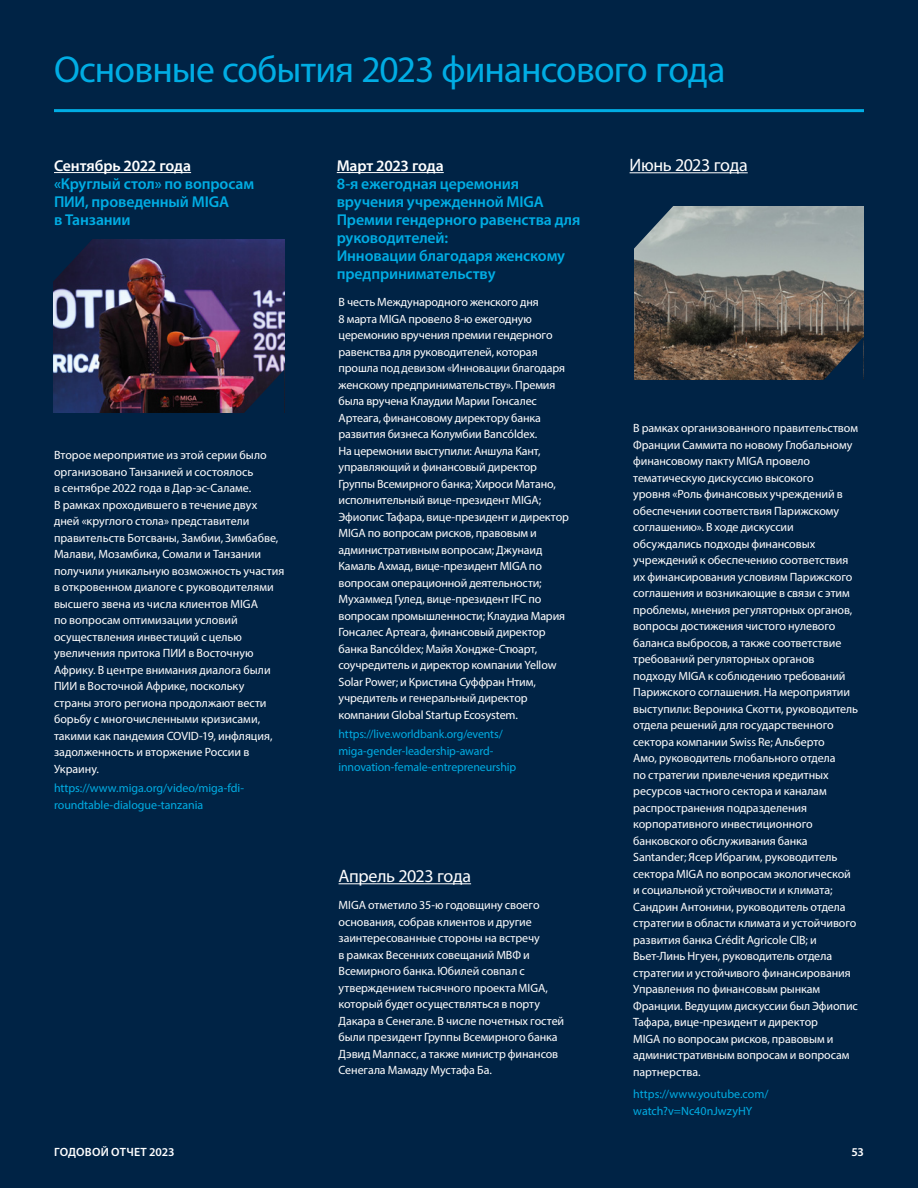
<style>
.page{position:relative;width:918px;height:1188px;background:#002345}
.page>*{position:absolute;margin:0;border:0;box-sizing:border-box;transform-origin:0 0}
.TITLE_2{font:37.5px "Myriad Pro";letter-spacing:-.02em;color:#00ade4}
.BODY{font:18px "Myriad Pro";letter-spacing:-.02em;color:#fff}
.BODY-2{font:600 15.75px/18px "Myriad Pro";letter-spacing:-.01em;color:#00ade4}
.BODY-3{font:600 15.75px "Myriad Pro";letter-spacing:-.01em;color:#fff}
.BODY-4{font:12px/16.5px "Myriad Pro";letter-spacing:-.005em;color:#fff}
.BODY-5{font:12px/16.5px "Myriad Pro";letter-spacing:-.01em;color:#00ade4}
.Body_copy_-_Justified{font:600 12px "Myriad Pro";letter-spacing:.01em;color:#fff}
</style>
<div class="page">
<hr style="left:54px;top:109px;width:810px;height:3px;background:#00ade4">
<img style="left:54px;top:240px;width:230px;height:173px">
<svg style="left:53px;top:239px;width:40px;height:43px"></svg>
<svg style="left:243px;top:369px;width:41px;height:44px"></svg>
<img style="left:635px;top:207px;width:229px;height:173px">
<svg style="left:634px;top:206px;width:40px;height:44px"></svg>
<svg style="left:823px;top:337px;width:41px;height:43px"></svg>
<hr style="left:54px;top:172px;width:137px;height:1px;background:#fff">
<hr style="left:630px;top:172px;width:118px;height:1px;background:#fff">
<hr style="left:337px;top:172px;width:107px;height:1px;background:#fff">
<hr style="left:339px;top:883px;width:132px;height:1px;background:#fff">
<p class="TITLE_2" style="left:54px;top:46px;width:673px">Основные события 2023 финансового года</p>
<p class="BODY-3" style="left:54px;top:156px;width:139px">Сентябрь 2022 года</p>
<p class="BODY-2" style="left:54px;top:174px;width:202px">«Круглый стол» по вопросам<br>ПИИ, проведенный MIGA<br>в Танзании</p>
<p class="BODY-4" style="left:54px;top:447px;width:232px">Второе мероприятие из этой серии было организовано Танзанией и состоялось<br>в сентябре 2022 года в Дар‑эс‑Саламе.<br>В рамках проходившего в течение двух дней «круглого стола» представители правительств Ботсваны, Замбии, Зимбабве, Малави, Мозамбика, Сомали и Танзании получили уникальную возможность участия в откровенном диалоге с руководителями высшего звена из числа клиентов MIGA<br>по вопросам оптимизации условий осуществления инвестиций с целью увеличения притока ПИИ в Восточную Африку. В центре внимания диалога были ПИИ в Восточной Африке, поскольку страны этого региона продолжают вести борьбу с многочисленными кризисами, такими как пандемия COVID‑19, инфляция, задолженность и вторжение России в Украину.</p>
<p class="BODY-5" style="left:54px;top:780px;width:191px">https://www.miga.org/video/miga-fdi&shy;roundtable-dialogue-tanzania</p>
<p class="BODY-3" style="left:337px;top:156px;width:108px">Март 2023 года</p>
<p class="BODY" style="left:630px;top:154px;width:120px">Июнь 2023 года</p>
<p class="BODY-2" style="left:337px;top:174px;width:245px">8‑я ежегодная церемония вручения учрежденной MIGA<br>Премии гендерного равенства для руководителей:</p>
<p class="BODY-2" style="left:337px;top:246px;width:230px">Инновации благодаря женскому предпринимательству</p>
<p class="BODY-4" style="left:339px;top:294px;width:232px">В честь Международного женского дня<br>8 марта MIGA провело 8‑ю ежегодную церемонию вручения премии гендерного равенства для руководителей, которая прошла под девизом «Инновации благодаря женскому предпринимательству». Премия была вручена Клаудии Марии Гонсалес Артеага, финансовому директору банка развития бизнеса Колумбии Bancóldex.<br>На церемонии выступили: Аншула Кант, управляющий и финансовый директор Группы Всемирного банка; Хироси Матано, исполнительный вице‑президент MIGA; Эфиопис Тафара, вице‑президент и директор MIGA по вопросам рисков, правовым и административным вопросам; Джунаид Камаль Ахмад, вице‑президент MIGA по вопросам операционной деятельности; Мухаммед Гулед, вице‑президент IFC по вопросам промышленности; Клаудиа Мария Гонсалес Артеага, финансовый директор банка Bancóldex; Майя Хондже‑Стюарт, соучредитель и директор компании Yellow Solar Power; и Кристина Суффран Нтим, учредитель и генеральный директор компании Global Startup Ecosystem.</p>
<p class="BODY-5" style="left:339px;top:726px;width:179px">https://live.worldbank.org/events/ miga-gender-leadership-award&shy;innovation-female-entrepreneurship</p>
<p class="BODY" style="left:339px;top:865px;width:134px">Апрель 2023 года</p>
<p class="BODY-4" style="left:339px;top:897px;width:227px">MIGA отметило 35‑ю годовщину своего основания, собрав клиентов и другие заинтересованные стороны на встречу<br>в рамках Весенних совещаний МВФ и Всемирного банка. Юбилей совпал с утверждением тысячного проекта MIGA, который будет осуществляться в порту Дакара в Сенегале. В числе почетных гостей были президент Группы Всемирного банка Дэвид Малпасс, а также министр финансов Сенегала Мамаду Мустафа Ба.</p>
<p class="BODY-4" style="left:633px;top:420px;width:227px">В рамках организованного правительством Франции Саммита по новому Глобальному финансовому пакту MIGA провело тематическую дискуссию высокого<br>уровня «Роль финансовых учреждений в обеспечении соответствия Парижскому соглашению». В ходе дискуссии обсуждались подходы финансовых учреждений к обеспечению соответствия их финансирования условиям Парижского соглашения и возникающие в связи с этим проблемы, мнения регуляторных органов, вопросы достижения чистого нулевого баланса выбросов, а также соответствие требований регуляторных органов подходу MIGA к соблюдению требований Парижского соглашения. На мероприятии выступили: Вероника Скотти, руководитель отдела решений для государственного сектора компании Swiss Re; Альберто<br>Амо, руководитель глобального отдела<br>по стратегии привлечения кредитных ресурсов частного сектора и каналам распространения подразделения корпоративного инвестиционного банковского обслуживания банка Santander; Ясер Ибрагим, руководитель сектора MIGA по вопросам экологической и социальной устойчивости и климата; Сандрин Антонини, руководитель отдела стратегии в области климата и устойчивого развития банка Crédit Agricole CIB; и Вьет‑Линь Нгуен, руководитель отдела стратегии и устойчивого финансирования Управления по финансовым рынкам Франции. Ведущим дискуссии был Эфиопис Тафара, вице‑президент и директор<br>MIGA по вопросам рисков, правовым и административным вопросам и вопросам партнерства.</p>
<p class="BODY-5" style="left:633px;top:1086px;width:137px">https://www.youtube.com/ watch?v=Nc40nJwzyHY</p>
<p class="Body_copy_-_Justified" style="left:54px;top:1144px;width:122px">ГОДОВОЙ ОТЧЕТ 2023</p>
<p class="Body_copy_-_Justified" style="left:851px;top:1144px;width:14px">53</p>
</div>
